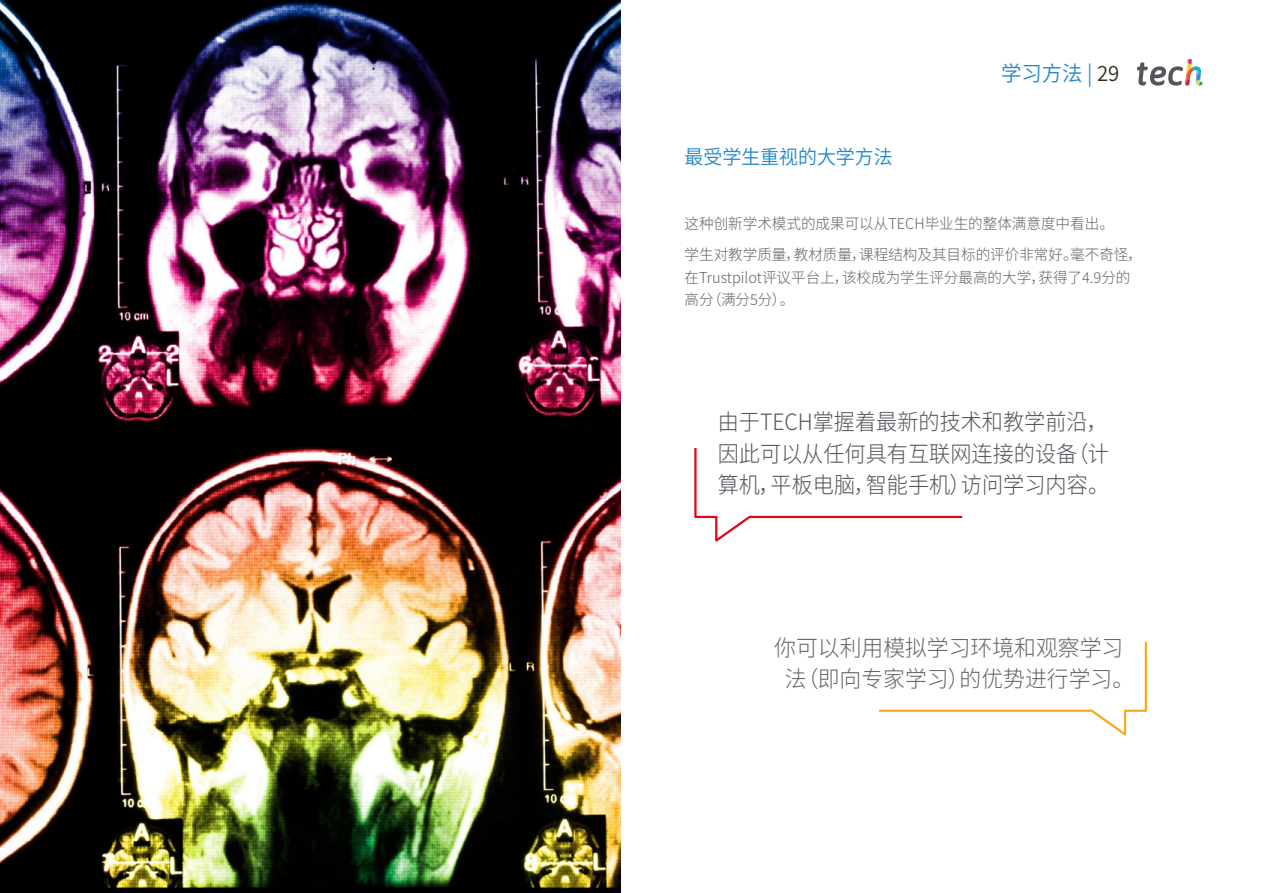
<style>
.page{position:relative;width:1263px;height:893px;background:#fff}
.page>*{position:absolute;margin:0;border:0;box-sizing:border-box;transform-origin:0 0}
.t1{font:300 22.5px/31.5px "Source Han Sans CN";color:#52555b;text-align:justify;scale:.94 1}
.t2{font:300 22.5px/31.5px "Source Han Sans CN";color:#61646a;text-align:center}
.t3{font:21px "Source Han Sans CN";color:#2488c9}
.t4{font:19.5px "Source Han Sans CN";color:#2488c9}
.t5{font:300 15px/31px "Source Han Sans CN";color:#61646a}
.s1{color:#312e20}
</style>
<div class="page">
<svg style="left:1137px;top:59px;width:65px;height:27px"></svg>
<img style="left:0;top:0;width:621px;height:893px">
<svg style="left:879px;top:641px;width:268px;height:95px"></svg>
<svg style="left:694px;top:448px;width:269px;height:94px"></svg>
<h3 class="t4" style="left:685px;top:146px;width:210px">最受学生重视的大学方法</h3>
<h2 class="t3" style="left:1001px;top:61px;width:120px">学习方法 | <span class="s1">29</span></h2>
<p class="t5" style="left:685px;top:208px;width:459px">这种创新学术模式的成果可以从TECH毕业生的整体满意度中看出。<br>学生对教学质量，教材质量，课程结构及其目标的评价非常好。毫不奇怪，</p>
<p class="t5" style="left:685px;top:266px;width:447px;line-height:22.5px">在Trustpilot评议平台上，该校成为学生评分最高的大学，获得了4.9分的高分（满分5分）。</p>
<h1 class="t1" style="left:718px;top:407px;width:418px">由于TECH掌握着最新的技术和教学前沿，因此可以从任何具有互联网连接的设备（计算机，平板电脑，智能手机）访问学习内容。</h1>
<h1 class="t2" style="left:774px;top:632px;width:362px">你可以利用模拟学习环境和观察学习法（即向专家学习）的优势进行学习。</h1>
</div>
